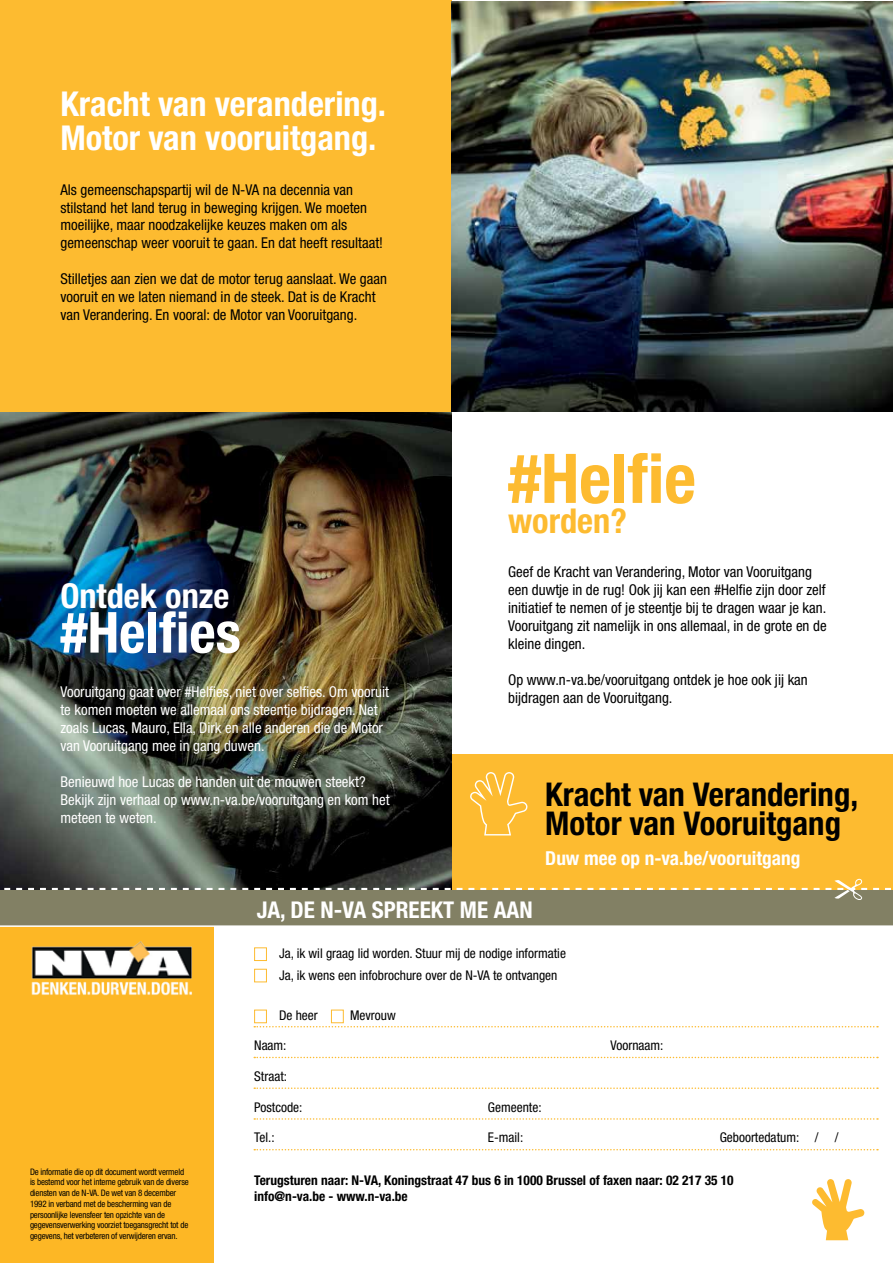
<style>
.page{position:relative;width:893px;height:1263px;background:#fff}
.page>*{position:absolute;margin:0;border:0;box-sizing:border-box;transform-origin:0 0}
.t1{font:700 condensed 68.55px "Helvetica Neue LT Std";color:#fdbb30}
.t2{font:700 condensed 56.7px "Helvetica Neue LT Std";color:#fff}
.t3{font:700 condensed 34.35px/34.3px "Helvetica Neue LT Std";color:#fff}
.t4{font:700 condensed 34.35px "Helvetica Neue LT Std";color:#fdbb30}
.t5{font:700 condensed 32.85px/29px "Helvetica Neue LT Std";color:#000}
.t6{font:700 condensed 23.1px "Helvetica Neue LT Std";color:#fff}
.t7{font:700 condensed 19.35px "Helvetica Neue LT Std";color:#fff}
.t8{font:condensed 14.85px/17.9px "Helvetica Neue LT Std";color:#000}
.t9{font:condensed 14.85px/17.9px "Helvetica Neue LT Std";color:#fff}
.t10{font:condensed 13.35px/21.5px "Helvetica Neue LT Std";color:#000}
.t11{font:700 condensed 13.35px/16px "Helvetica Neue LT Std";color:#000}
.t12{font:condensed 9px/10.8px "Helvetica Neue LT Std";letter-spacing:-.02em;color:#000}
</style>
<div class="page">
<div style="left:438px;top:754px;width:455px;height:135px;background:#fdbb30"></div>
<img style="left:0;top:412px;width:451px;height:467px">
<div style="left:0;top:922px;width:214px;height:341px;background:#fdb725"></div>
<div style="left:0;top:0;width:451px;height:412px;background:#fdbb30"></div>
<img style="left:451px;top:2px;width:442px;height:410px">
<svg style="left:470px;top:772px;width:58px;height:63px"></svg>
<div style="left:0;top:890px;width:893px;height:36px;background:#828064"></div>
<div style="left:254px;top:947px;width:13px;height:14px;border:1px solid #fdbb30"></div>
<div style="left:254px;top:969px;width:13px;height:13px;border:1px solid #fdbb30"></div>
<div style="left:254px;top:1010px;width:13px;height:13px;border:1px solid #fdbb30"></div>
<div style="left:331px;top:1010px;width:13px;height:13px;border:1px solid #fdbb30"></div>
<svg style="left:254px;top:1026px;width:624px;height:1px"></svg>
<svg style="left:254px;top:1057px;width:624px;height:1px"></svg>
<svg style="left:254px;top:1087px;width:624px;height:2px"></svg>
<svg style="left:254px;top:1118px;width:624px;height:2px"></svg>
<svg style="left:254px;top:1149px;width:624px;height:1px"></svg>
<svg style="left:0;top:879px;width:893px;height:21px"></svg>
<img style="left:31px;top:941px;width:161px;height:55px">
<hr style="left:0;top:925px;width:893px;height:2px;background:#fff">
<svg style="left:812px;top:1179px;width:53px;height:61px"></svg>
<h3 class="t3" style="left:60px;top:86px;width:327px">Kracht van verandering.<br>Motor van vooruitgang.</h3>
<p class="t8" style="left:60px;top:180px;width:324px">Als gemeenschapspartij wil de N-VA na decennia van stilstand het land terug in beweging krijgen. We moeten moeilijke, maar noodzakelijke keuzes maken om als gemeenschap weer vooruit te gaan. En dat heeft resultaat!</p>
<p class="t8" style="left:60px;top:270px;width:328px">Stilletjes aan zien we dat de motor terug aanslaat. We gaan vooruit en we laten niemand in de steek. Dat is de Kracht van Verandering. En vooral: de Motor van Vooruitgang.</p>
<h1 class="t1" style="left:508px;top:437px;width:189px">#Helfie</h1>
<h3 class="t4" style="left:508px;top:500px;width:120px">worden?</h3>
<p class="t8" style="left:508px;top:563px;width:320px">Geef de Kracht van Verandering, Motor van Vooruitgang een duwtje in de rug! Ook jij kan een #Helfie zijn door zelf initiatief te nemen of je steentje bij te dragen waar je kan.<br>Vooruitgang zit namelijk in ons allemaal, in de grote en de kleine dingen.</p>
<p class="t8" style="left:508px;top:671px;width:301px">Op www.n-va.be/vooruitgang ontdek je hoe ook jij kan bijdragen aan de Vooruitgang.</p>
<h3 class="t3" style="left:60px;top:578px;width:170px">Ontdek onze</h3>
<h2 class="t2" style="left:60px;top:598px;width:182px">#Helfies</h2>
<p class="t9" style="left:60px;top:683px;width:330px">Vooruitgang gaat over #Helfies, niet over selfies. Om vooruit te komen moeten we allemaal ons steentje bijdragen. Net zoals Lucas, Mauro, Ella, Dirk en alle anderen die de Motor van Vooruitgang mee in gang duwen.</p>
<p class="t9" style="left:60px;top:772px;width:331px">Benieuwd hoe Lucas de handen uit de mouwen steekt?<br>Bekijk zijn verhaal op www.n-va.be/vooruitgang en kom het meteen te weten.</p>
<h3 class="t5" style="left:545px;top:779px;width:314px">Kracht van Verandering,<br>Motor van Vooruitgang</h3>
<h3 class="t7" style="left:545px;top:847px;width:257px">Duw mee op n-va.be/vooruitgang</h3>
<h3 class="t6" style="left:257px;top:896px;width:277px">JA, DE N-VA SPREEKT ME AAN</h3>
<p class="t12" style="left:30px;top:1166px;width:160px">De informatie die op dit document wordt vermeld is bestemd voor het interne gebruik van de diverse diensten van de N-VA. De wet van 8 december 1992 in verband met de bescherming van de persoonlijke levensfeer ten opzichte van de gegevensverwerking voorziet toegansgrecht tot de gegevens, het verbeteren of verwijderen ervan.</p>
<p class="t10" style="left:279px;top:943px;width:288px">Ja, ik wil graag lid worden. Stuur mij de nodige informatie<br>Ja, ik wens een infobrochure over de N-VA te ontvangen</p>
<p class="t10" style="left:279px;top:1005px;width:40px">De heer</p>
<p class="t10" style="left:350px;top:1005px;width:47px">Mevrouw</p>
<p class="t10" style="left:254px;top:1034px;width:34px">Naam:</p>
<p class="t10" style="left:610px;top:1034px;width:54px">Voornaam:</p>
<p class="t10" style="left:254px;top:1065px;width:34px">Straat:</p>
<p class="t10" style="left:254px;top:1096px;width:50px">Postcode:</p>
<p class="t10" style="left:488px;top:1096px;width:55px">Gemeente:</p>
<p class="t10" style="left:254px;top:1127px;width:22px">Tel.:</p>
<p class="t10" style="left:488px;top:1127px;width:37px">E-mail:</p>
<p class="t10" style="left:720px;top:1127px;width:120px">Geboortedatum: / /</p>
<p class="t11" style="left:254px;top:1172px;width:481px">Terugsturen naar: N-VA, Koningstraat 47 bus 6 in 1000 Brussel of faxen naar: 02 217 35 10 info@n-va.be - www.n-va.be</p>
</div>
